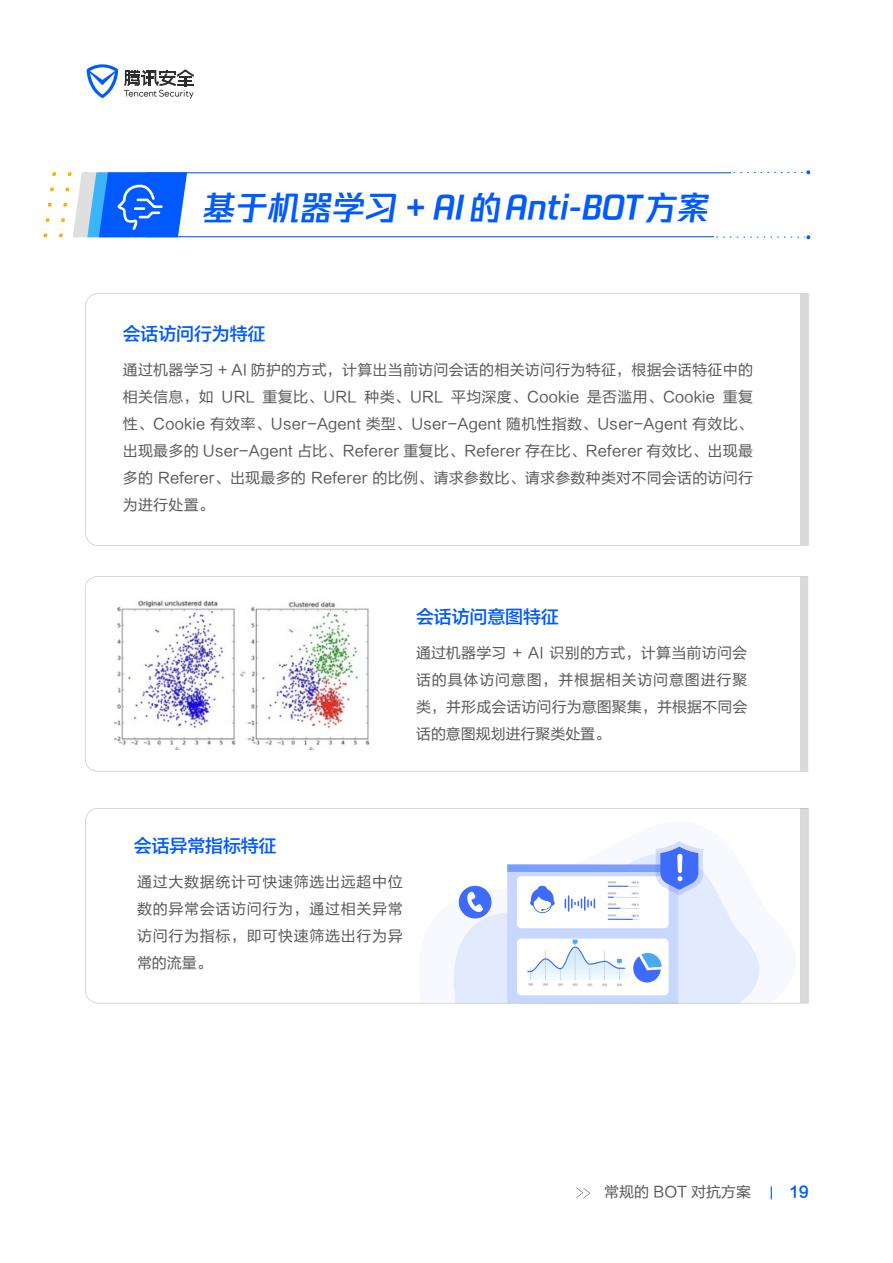
<style>
.page{position:relative;width:893px;height:1263px;background:#fff}
.page>*{position:absolute;margin:0;border:0;box-sizing:border-box;transform-origin:0 0}
.t1{font:33px "Tencent Sans W7";letter-spacing:-.02em;color:#005aff}
.t2{font:18px "FZLTZHK GBK1 0";letter-spacing:-.01em;color:#005aff}
.t3{font:15px/27px "FZLTHK GBK1 0";letter-spacing:.015em;color:#595757;text-align:justify}
.t4{font:15px "FZLTCHK GBK1 0";color:#005aff}
</style>
<div class="page">
<svg style="left:717px;top:235px;width:93px;height:4px"></svg>
<hr style="left:147px;top:236px;width:567px;height:1px;background:#0059fb">
<svg style="left:734px;top:170px;width:76px;height:4px"></svg>
<hr style="left:147px;top:172px;width:584px;height:1px;background:#0059fb">
<svg style="left:43px;top:172px;width:144px;height:65px"></svg>
<svg style="left:85px;top:293px;width:715px;height:253px"></svg>
<svg style="left:85px;top:576px;width:723px;height:195px"></svg>
<div style="left:800px;top:293px;width:8px;height:253px;background:#d9dada"></div>
<div style="left:800px;top:577px;width:8px;height:194px;background:#d9dada"></div>
<svg style="left:85px;top:808px;width:723px;height:195px"></svg>
<div style="left:459px;top:886px;width:32px;height:32px;background:#3f6bfa;border-radius:50%"></div>
<svg style="left:467px;top:891px;width:16px;height:21px"></svg>
<svg style="left:354px;top:983px;width:16px;height:3px"></svg>
<svg style="left:507px;top:841px;width:196px;height:163px"></svg>
<svg style="left:771px;top:1186px;width:1px;height:13px"></svg>
<svg style="left:576px;top:1187px;width:14px;height:11px"></svg>
<svg style="left:87px;top:64px;width:31px;height:34px"></svg>
<svg style="left:124px;top:70px;width:70px;height:29px"></svg>
<h1 class="t1" style="left:203px;top:186px;width:508px">基于机器学习 + AI 的Anti-BOT方案</h1>
<p class="t2" style="left:123px;top:324px;width:144px">会话访问行为特征</p>
<p class="t3" style="left:123px;top:356px;width:632px">通过机器学习 + AI 防护的方式，计算出当前访问会话的相关访问行为特征，根据会话特征中的相关信息，如 URL 重复比、URL 种类、URL 平均深度、Cookie 是否滥用、Cookie 重复性、Cookie 有效率、User-Agent 类型、User-Agent 随机性指数、User-Agent 有效比、出现最多的 User-Agent 占比、Referer 重复比、Referer 存在比、Referer 有效比、出现最多的 Referer、出现最多的 Referer 的比例、请求参数比、请求参数种类对不同会话的访问行为进行处置。</p>
<p class="t2" style="left:416px;top:607px;width:144px">会话访问意图特征</p>
<p class="t3" style="left:416px;top:640px;width:333px">通过机器学习 + AI 识别的方式，计算当前访问会话的具体访问意图，并根据相关访问意图进行聚类，并形成会话访问行为意图聚集，并根据不同会话的意图规划进行聚类处置。</p>
<p class="t2" style="left:134px;top:836px;width:144px">会话异常指标特征</p>
<p class="t3" style="left:137px;top:868px;width:267px">通过大数据统计可快速筛选出远超中位数的异常会话访问行为，通过相关异常访问行为指标，即可快速筛选出行为异常的流量。</p>
<p class="t3" style="left:604px;top:1179px;width:149px">常规的 BOT 对抗方案</p>
<p class="t4" style="left:790px;top:1184px;width:21px">19</p>
</div>
